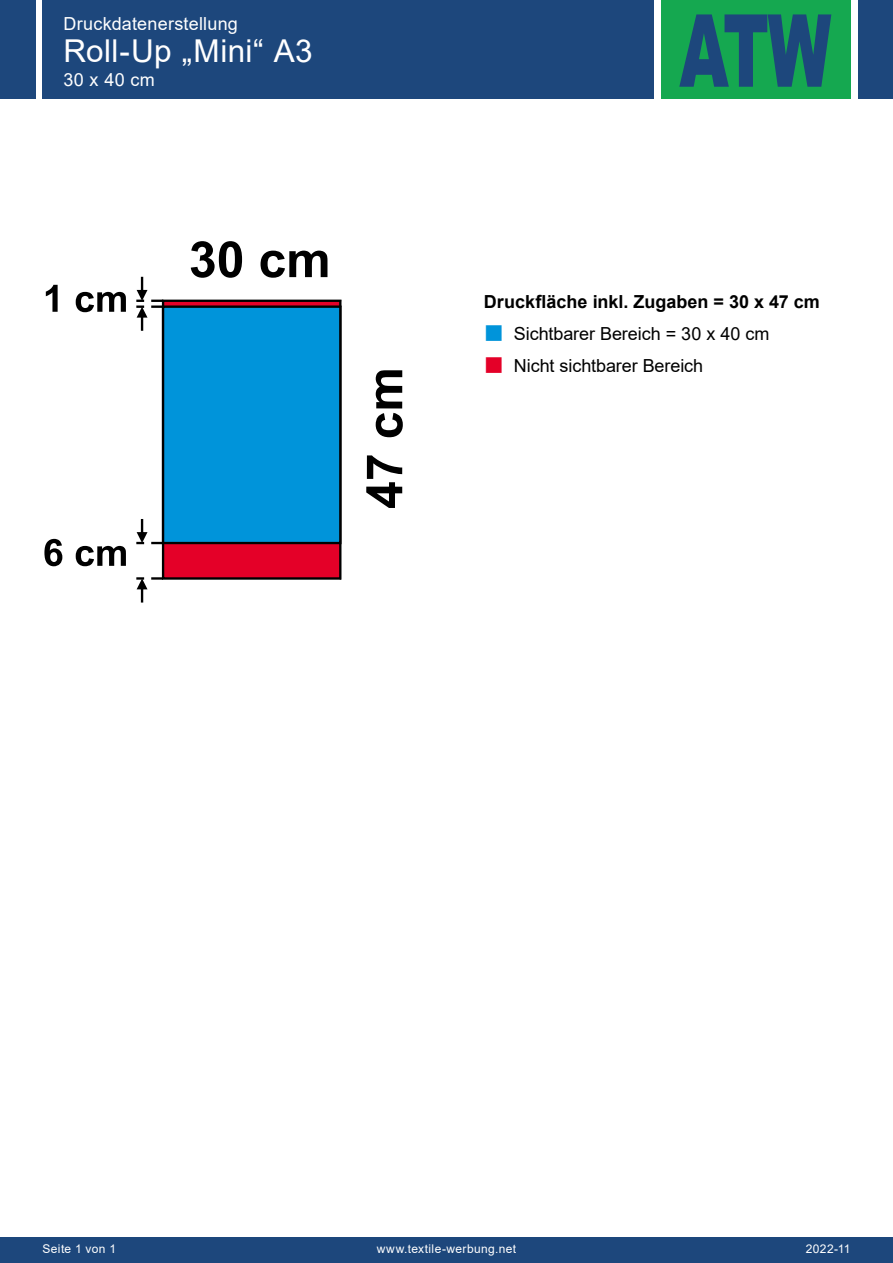
<style>
.page{position:relative;width:893px;height:1263px;background:#fff}
.page>*{position:absolute;margin:0;border:0;box-sizing:border-box;transform-origin:0 0}
.t1{font:31.5px "Arial";letter-spacing:.01em;color:#fff}
.t2{font:18px "Arial";letter-spacing:-.005em;color:#000}
.t3{font:700 18px "Arial";color:#000}
.t4{font:18px "Arial";letter-spacing:.015em;color:#fff}
.t5{font:12px "Arial";letter-spacing:.03em;color:#fff}
.s1{color:#0094da}
.s2{color:#e40028}
</style>
<div class="page">
<div style="left:43px;top:0;width:611px;height:98px;background:#1d477c"></div>
<div style="left:0;top:0;width:36px;height:98px;background:#1d477c"></div>
<div style="left:858px;top:0;width:35px;height:98px;background:#1d477c"></div>
<div style="left:661px;top:0;width:189px;height:98px;background:#15a850"></div>
<svg style="left:679px;top:14px;width:152px;height:73px"></svg>
<div style="left:0;top:1237px;width:893px;height:26px;background:#1d477c"></div>
<svg style="left:162px;top:544px;width:179px;height:36px;background:#cf0226"></svg>
<svg style="left:366px;top:455px;width:36px;height:53px"></svg>
<svg style="left:376px;top:370px;width:27px;height:67px"></svg>
<svg style="left:46px;top:285px;width:12px;height:27px"></svg>
<svg style="left:76px;top:292px;width:50px;height:20px"></svg>
<svg style="left:136px;top:241px;width:205px;height:303px"></svg>
<svg style="left:136px;top:577px;width:27px;height:25px"></svg>
<svg style="left:44px;top:539px;width:18px;height:27px"></svg>
<svg style="left:76px;top:546px;width:50px;height:20px"></svg>
<p class="t4" style="left:63px;top:11px;width:176px">Druckdatenerstellung</p>
<h1 class="t1" style="left:63px;top:29px;width:251px">Roll-Up „Mini“ A3</h1>
<p class="t4" style="left:63px;top:67px;width:93px">30 x 40 cm</p>
<p class="t3" style="left:484px;top:289px;width:337px">Druckfläche inkl. Zugaben = 30 x 47 cm</p>
<p class="t2" style="left:484px;top:321px;width:287px"><span class="s1">■</span> Sichtbarer Bereich = 30 x 40 cm</p>
<p class="t2" style="left:484px;top:354px;width:221px"><span class="s2">■</span> Nicht sichtbarer Bereich</p>
<p class="t5" style="left:43px;top:1240px;width:75px">Seite 1 von 1</p>
<p class="t5" style="left:377px;top:1240px;width:141px">www.textile-werbung.net</p>
<p class="t5" style="left:806px;top:1240px;width:46px">2022-11</p>
</div>
